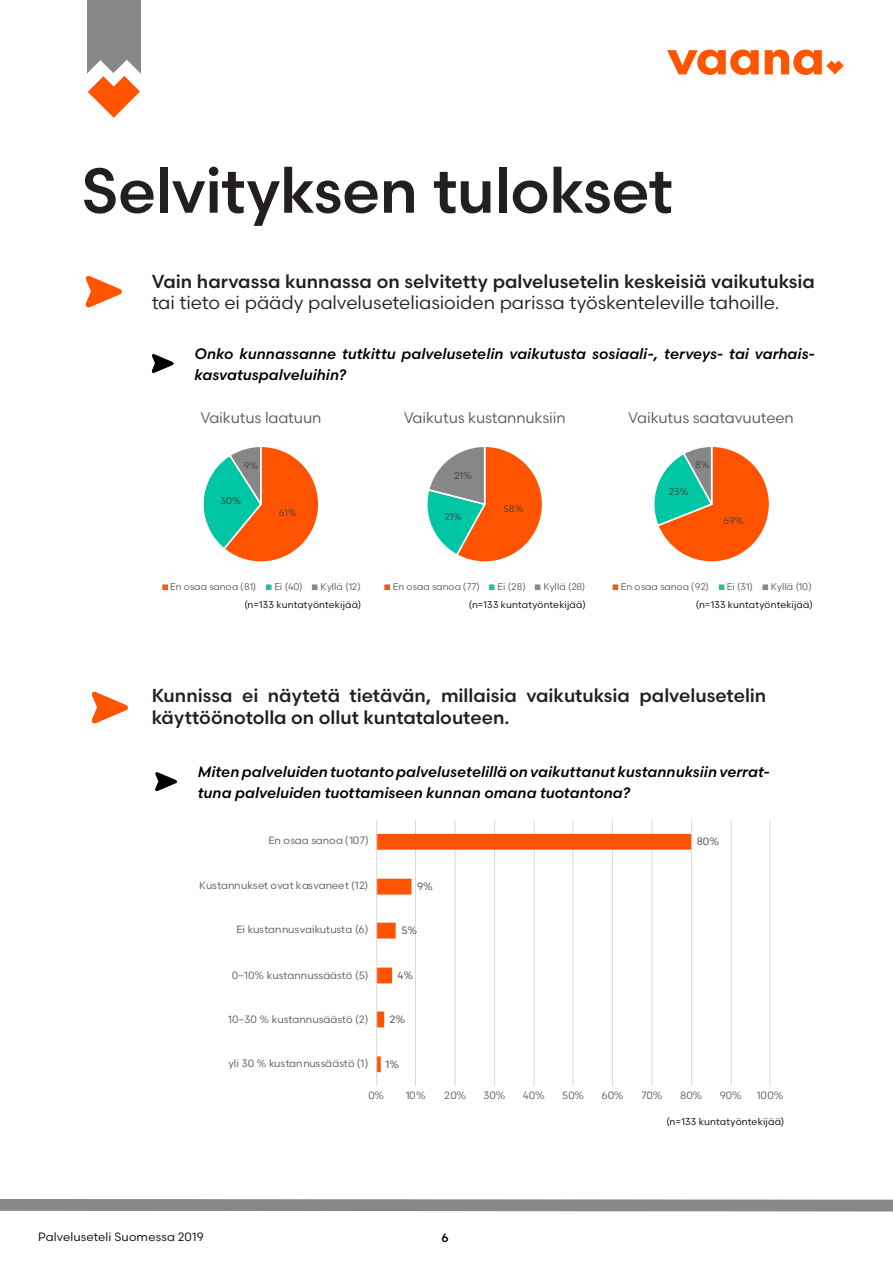
<style>
.page{position:relative;width:893px;height:1263px;background:#fff}
.page>*{position:absolute;margin:0;border:0;box-sizing:border-box;transform-origin:0 0}
.t1{font:500 63px "Scandia";letter-spacing:-.01em;color:#231f20}
.t2{font:500 18.75px/21.5px "Scandia";color:#231f20}
.t3{font:18.75px "Scandia";letter-spacing:-.005em;color:#231f20}
.t4{font:15.3px "Scandia";letter-spacing:-.01em;color:#595959}
.t5{font:italic 500 15px/21.5px "Scandia";letter-spacing:.005em;color:#000}
.t6{font:12px "Scandia";letter-spacing:.015em;color:#020304}
.t7{font:500 12px "Scandia";color:#020304}
.t8{font:10.5px "Scandia";color:#595959}
.t9{font:10.5px "Scandia";letter-spacing:-.025em;color:#595959}
.t10{font:10.5px "Scandia";color:#404040}
.t11{font:9.75px "Scandia";letter-spacing:.02em;color:#000}
.t12{font:9.6px "Scandia";letter-spacing:.005em;color:#595959}
.t13{font:9.6px "Scandia";letter-spacing:.02em;color:#000}
.t14{font:9.6px "Scandia";color:#404040}
</style>
<div class="page">
<svg style="left:152px;top:354px;width:22px;height:19px"></svg>
<svg style="left:427px;top:447px;width:115px;height:115px"></svg>
<svg style="left:203px;top:447px;width:115px;height:115px"></svg>
<svg style="left:654px;top:447px;width:115px;height:115px"></svg>
<svg style="left:85px;top:276px;width:37px;height:32px"></svg>
<svg style="left:155px;top:772px;width:22px;height:19px"></svg>
<svg style="left:92px;top:692px;width:36px;height:32px"></svg>
<hr style="left:415px;top:820px;width:1px;height:266px;background:#d9d9d9">
<hr style="left:455px;top:820px;width:1px;height:266px;background:#d9d9d9">
<hr style="left:494px;top:820px;width:1px;height:266px;background:#d9d9d9">
<hr style="left:534px;top:820px;width:1px;height:266px;background:#d9d9d9">
<hr style="left:572px;top:820px;width:1px;height:266px;background:#d9d9d9">
<hr style="left:612px;top:820px;width:1px;height:266px;background:#d9d9d9">
<hr style="left:652px;top:820px;width:1px;height:266px;background:#d9d9d9">
<hr style="left:691px;top:820px;width:1px;height:266px;background:#d9d9d9">
<hr style="left:731px;top:820px;width:1px;height:266px;background:#d9d9d9">
<hr style="left:769px;top:820px;width:1px;height:266px;background:#d9d9d9">
<svg style="left:377px;top:834px;width:314px;height:238px"></svg>
<hr style="left:376px;top:820px;width:1px;height:266px;background:#d9d9d9">
<div style="left:162px;top:584px;width:7px;height:7px;background:#f15822;border:1px solid #fff"></div>
<div style="left:265px;top:584px;width:7px;height:7px;background:#2cbaa0;border:1px solid #fff"></div>
<div style="left:311px;top:584px;width:7px;height:7px;background:#898888;border:1px solid #fff"></div>
<div style="left:384px;top:584px;width:7px;height:7px;background:#f15822;border:1px solid #fff"></div>
<div style="left:488px;top:584px;width:7px;height:7px;background:#2cbaa0;border:1px solid #fff"></div>
<div style="left:534px;top:584px;width:7px;height:7px;background:#898888;border:1px solid #fff"></div>
<div style="left:612px;top:584px;width:7px;height:7px;background:#f15822;border:1px solid #fff"></div>
<div style="left:718px;top:584px;width:7px;height:7px;background:#2cbaa0;border:1px solid #fff"></div>
<div style="left:762px;top:584px;width:7px;height:7px;background:#898888;border:1px solid #fff"></div>
<svg style="left:0;top:1199px;width:893px;height:13px;background:#939292"></svg>
<div style="left:87px;top:0;width:53px;height:76px;background:#898888"></div>
<svg style="left:87px;top:60px;width:54px;height:58px"></svg>
<svg style="left:667px;top:50px;width:92px;height:25px"></svg>
<svg style="left:765px;top:50px;width:79px;height:25px"></svg>
<h1 class="t1" style="left:81px;top:151px;width:593px">Selvityksen tulokset</h1>
<p class="t2" style="left:152px;top:270px;width:665px">Vain harvassa kunnassa on selvitetty palvelusetelin keskeisiä vaikutuksia</p>
<p class="t3" style="left:152px;top:291px;width:629px">tai tieto ei päädy palveluseteliasioiden parissa työskenteleville tahoille.</p>
<p class="t5" style="left:194px;top:343px;width:622px">Onko kunnassanne tutkittu palvelusetelin vaikutusta sosiaali-, terveys- tai varhais&shy;kasvatuspalveluihin?</p>
<p class="t4" style="left:200px;top:408px;width:122px">Vaikutus laatuun</p>
<p class="t4" style="left:404px;top:408px;width:164px">Vaikutus kustannuksiin</p>
<p class="t4" style="left:628px;top:408px;width:167px">Vaikutus saatavuuteen</p>
<p class="t14" style="left:244px;top:460px;width:16px">9%</p>
<p class="t14" style="left:695px;top:459px;width:16px">8%</p>
<p class="t14" style="left:454px;top:469px;width:19px">21%</p>
<p class="t14" style="left:669px;top:485px;width:21px">23%</p>
<p class="t14" style="left:221px;top:495px;width:22px">30%</p>
<p class="t14" style="left:279px;top:507px;width:20px">61%</p>
<p class="t14" style="left:444px;top:510px;width:19px">21%</p>
<p class="t14" style="left:503px;top:502px;width:22px">58%</p>
<p class="t14" style="left:723px;top:515px;width:22px">69%</p>
<p class="t12" style="left:170px;top:581px;width:88px">En osaa sanoa (81)</p>
<p class="t12" style="left:274px;top:581px;width:30px">Ei (40)</p>
<p class="t12" style="left:321px;top:581px;width:42px">Kyllä (12)</p>
<p class="t12" style="left:393px;top:581px;width:89px">En osaa sanoa (77)</p>
<p class="t12" style="left:497px;top:581px;width:30px">Ei (28)</p>
<p class="t12" style="left:543px;top:581px;width:44px">Kyllä (28)</p>
<p class="t12" style="left:621px;top:581px;width:89px">En osaa sanoa (92)</p>
<p class="t12" style="left:727px;top:581px;width:27px">Ei (31)</p>
<p class="t12" style="left:771px;top:581px;width:43px">Kyllä (10)</p>
<p class="t13" style="left:244px;top:599px;width:118px">(n=133 kuntatyöntekijää)</p>
<p class="t13" style="left:469px;top:599px;width:118px">(n=133 kuntatyöntekijää)</p>
<p class="t13" style="left:696px;top:599px;width:118px">(n=133 kuntatyöntekijää)</p>
<p class="t2" style="left:152px;top:685px;width:616px">Kunnissa ei näytetä tietävän, millaisia vaikutuksia palvelusetelin käyttöönotolla on ollut kuntatalouteen.</p>
<p class="t5" style="left:198px;top:761px;width:573px">Miten palveluiden tuotanto palvelusetelillä on vaikuttanut kustannuksiin verrat&shy;tuna palveluiden tuottamiseen kunnan omana tuotantona?</p>
<p class="t8" style="left:268px;top:834px;width:102px">En osaa sanoa (107)</p>
<p class="t10" style="left:697px;top:835px;width:24px">80%</p>
<p class="t8" style="left:199px;top:879px;width:171px">Kustannukset ovat kasvaneet (12)</p>
<p class="t10" style="left:417px;top:880px;width:17px">9%</p>
<p class="t9" style="left:236px;top:923px;width:134px">Ei kustannusvaikutusta (6)</p>
<p class="t10" style="left:401px;top:924px;width:17px">5%</p>
<p class="t8" style="left:232px;top:969px;width:138px">0–10% kustannussäästö (5)</p>
<p class="t10" style="left:397px;top:969px;width:17px">4%</p>
<p class="t8" style="left:228px;top:1013px;width:142px">10–30 % kustannusäästö (2)</p>
<p class="t10" style="left:390px;top:1013px;width:17px">2%</p>
<p class="t8" style="left:229px;top:1057px;width:142px">yli 30 % kustannussäästö (1)</p>
<p class="t10" style="left:386px;top:1057px;width:15px">1%</p>
<p class="t8" style="left:368px;top:1089px;width:17px">0%</p>
<p class="t8" style="left:406px;top:1089px;width:22px">10%</p>
<p class="t8" style="left:444px;top:1089px;width:23px">20%</p>
<p class="t8" style="left:483px;top:1089px;width:23px">30%</p>
<p class="t8" style="left:523px;top:1089px;width:23px">40%</p>
<p class="t8" style="left:562px;top:1089px;width:23px">50%</p>
<p class="t8" style="left:601px;top:1089px;width:23px">60%</p>
<p class="t8" style="left:641px;top:1089px;width:23px">70%</p>
<p class="t8" style="left:680px;top:1089px;width:23px">80%</p>
<p class="t8" style="left:720px;top:1089px;width:23px">90%</p>
<p class="t8" style="left:757px;top:1089px;width:28px">100%</p>
<p class="t6" style="left:38px;top:1229px;width:167px">Palveluseteli Suomessa 2019</p>
<p class="t7" style="left:441px;top:1230px;width:9px">6</p>
<p class="t11" style="left:666px;top:1115px;width:120px">(n=133 kuntatyöntekijää)</p>
</div>
